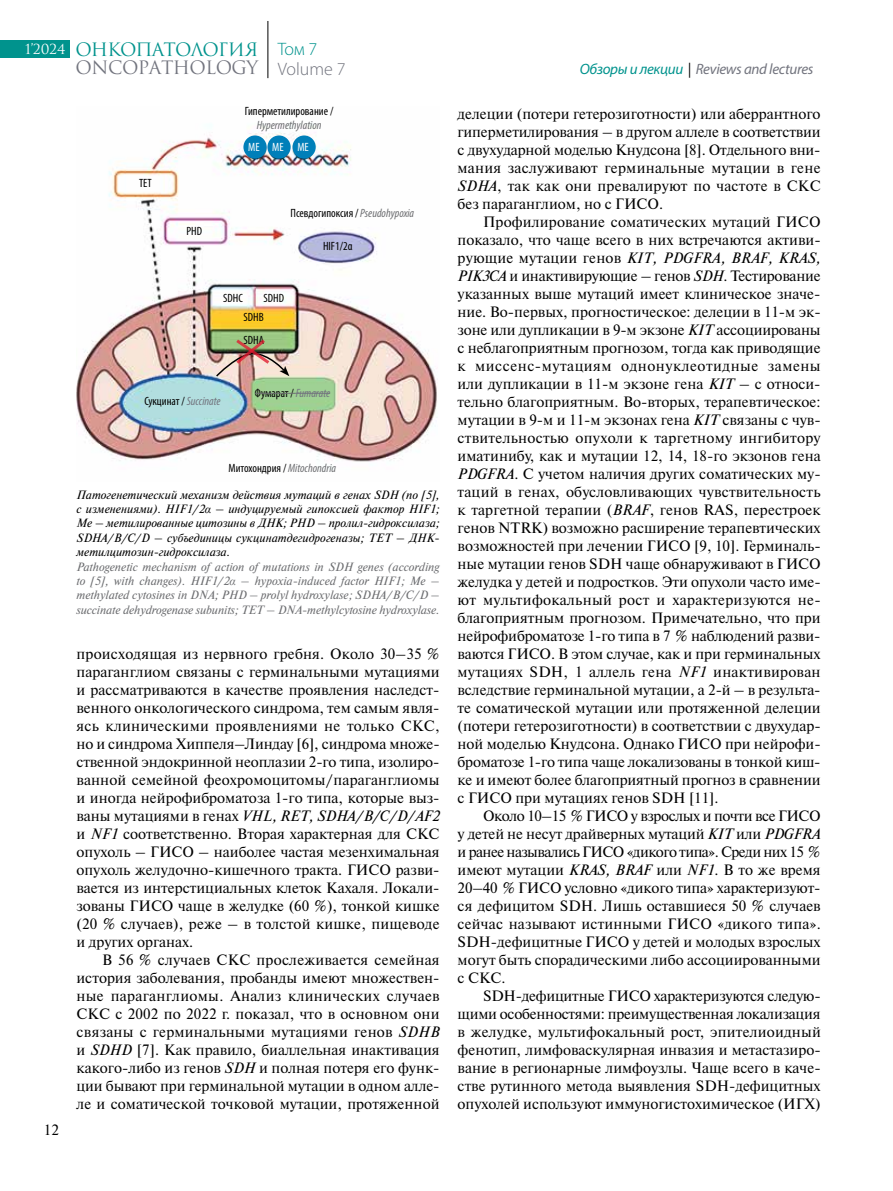
<style>
.page{position:relative;width:893px;height:1191px;background:#fff}
.page>*{position:absolute;margin:0;border:0;box-sizing:border-box;transform-origin:0 0}
.t1{font:18px/17.7px "Romul";letter-spacing:-.04em;color:#00938d}
.t2{font:15px/18px "Newton C";color:#000;text-align:justify}
.t3{font:italic 15px "Myriad Pro";letter-spacing:-.02em;color:#72747e}
.t4{font:13.5px "Romul";color:#fff}
.t5{font:italic 12px/14.4px "Newton C";color:#000;text-align:justify}
.t6{font:italic 12px/14.4px "Newton C";letter-spacing:-.005em;color:#6d6e71;text-align:justify}
.t7{font:condensed 12px/19.2px "Myriad Pro";color:#000}
.t8{font:italic condensed 12px "Myriad Pro";color:#6d6e71}
.t9{font:condensed 12px "Myriad Pro";color:#fff}
.s1{font-family:"Myriad Pro";font-weight:300}
.s2{color:#72747e}
.s3{font-family:"Myriad Pro";font-weight:300;color:#72747e}
.s4{font-style:italic;color:#6d6e71}
.s5{font-style:italic;color:#72747e}
.s6{font-family:"Times New Roman"}
.s7{font-style:italic}
.s8{color:#00938d}
.s9{color:#000}
</style>
<div class="page">
<div style="left:0;top:40px;width:70px;height:17px;background:#00938d"></div>
<hr style="left:268px;top:21px;width:1px;height:57px;background:#000">
<img style="left:77px;top:132px;width:360px;height:330px">
<div style="left:243px;top:135px;width:24px;height:24px;background:#007fb9;border-radius:50%"></div>
<div style="left:267px;top:135px;width:24px;height:24px;background:#007fb9;border-radius:50%"></div>
<div style="left:293px;top:135px;width:23px;height:24px;background:#007fb9;border-radius:50%"></div>
<hr style="left:255px;top:393px;width:41px;height:1px;background:#6d6e71">
<hr style="left:296px;top:393px;width:34px;height:1px;background:#72747e">
<img style="left:215px;top:338px;width:74px;height:39px">
<p class="t4" style="left:25px;top:41px;width:42px">1’2024</p>
<p class="t1" style="left:75px;top:41px;width:272px">ОНКОПАТОЛОГИЯ <span class="s1">Том 7<br></span><span class="s2">ONCOPATHOLOGY</span> <span class="s3">Volume 7</span></p>
<p class="t7" style="left:139px;top:173px;width:14px">TET</p>
<p class="t7" style="left:186px;top:221px;width:17px">PHD</p>
<p class="t7" style="left:245px;top:102px;width:90px">Гиперметилирование /</p>
<p class="t8" style="left:257px;top:118px;width:66px">Hypermethylation</p>
<p class="t9" style="left:248px;top:140px;width:62px">МЕ МЕ МЕ</p>
<p class="t7" style="left:291px;top:204px;width:125px">Псевдогипоксия / <span class="s4">Pseudohypoxia</span></p>
<p class="t7" style="left:323px;top:236px;width:31px">HIF1/2α</p>
<p class="t7" style="left:223px;top:288px;width:21px">SDHC</p>
<p class="t7" style="left:244px;top:288px;width:42px;text-indent:20px">SDHD<br>SDHB</p>
<p class="t7" style="left:243px;top:331px;width:22px">SDHA</p>
<p class="t7" style="left:144px;top:391px;width:78px">Сукцинат /<span class="s5">Succinate</span></p>
<p class="t7" style="left:255px;top:383px;width:77px">Фумарат /<span class="s5">Fumarate</span></p>
<p class="t2" style="left:44px;top:1120px;width:16px">12</p>
<p class="t7" style="left:228px;top:458px;width:109px">Митохондрия / <span class="s4">Mitochondria</span></p>
<p class="t5" style="left:77px;top:487px;width:365px">Патогенетический механизм действия мутаций в генах SDH (по [5], с изменениями). HIF1/2<span class="s6">α</span> – индуцируемый гипоксией фактор HIF1; Ме – метилированные цитозины в ДНК; PHD – пролил-гидроксилаза; SDHA/B/C/D – субъединицы сукцинатдегидрогеназы; ТЕТ – ДНК&shy;метилцитозин-гидроксилаза.</p>
<p class="t6" style="left:76px;top:559px;width:365px">Pathogenetic mechanism of action of mutations in SDH genes (according to [5], with changes). HIF1/2<span class="s6">α</span> – hypoxia-induced factor HIF1; Me – methylated cytosines in DNA; PHD – prolyl hydroxylase; SDHA/B/C/D – succinate dehydrogenase subunits; TET – DNA-methylcytosine hydroxylase.</p>
<p class="t2" style="left:76px;top:645px;width:365px">происходящая из нервного гребня. Около 30–35 % параганглиом связаны с герминальными мутациями и рассматриваются в качестве проявления наследст&shy;венного онкологического синдрома, тем самым явля&shy;ясь клиническими проявлениями не только СКС, но и синдрома Хиппеля–Линдау [6], синдрома множе&shy;ственной эндокринной неоплазии 2‑го типа, изолиро&shy;ванной семейной феохромоцитомы/параганглиомы и иногда нейрофиброматоза 1‑го типа, которые выз&shy;ваны мутациями в генах <span class="s7">VHL, RET, SDHA/B/C/D/AF2 </span>и <span class="s7">NF1</span> соответственно. Вторая характерная для СКС опухоль – ГИСО – наиболее частая мезенхимальная опухоль желудочно-кишечного тракта. ГИСО разви&shy;вается из интерстициальных клеток Кахаля. Локали&shy;зованы ГИСО чаще в желудке (60 %), тонкой кишке (20 % случаев), реже – в толстой кишке, пищеводе и других органах.</p>
<p class="t2" style="left:76px;top:951px;width:365px;text-indent:26px">В 56 % случаев СКС прослеживается семейная история заболевания, пробанды имеют множествен&shy;ные параганглиомы. Анализ клинических случаев СКС с 2002 по 2022 г. показал, что в основном они связаны с герминальными мутациями генов <span class="s7">SDHB </span>и <span class="s7">SDHD</span> [7]. Как правило, биаллельная инактивация какого‑либо из генов <span class="s7">SDH</span> и полная потеря его функ&shy;ции бывают при герминальной мутации в одном алле&shy;ле и соматической точковой мутации, протяженной</p>
<p class="t3" style="left:580px;top:59px;width:235px"><span class="s8">Обзоры и лекции</span> <span class="s9">|</span> Reviews and lectures</p>
<p class="t2" style="left:458px;top:105px;width:365px">делеции (потери гетерозиготности) или аберрантного гиперметилирования – в другом аллеле в соответствии с двухударной моделью Кнудсона [8]. Отдельного вни&shy;мания заслуживают герминальные мутации в гене <span class="s7">SDHA</span>, так как они превалируют по частоте в СКС без параганглиом, но с ГИСО.</p>
<p class="t2" style="left:458px;top:213px;width:365px;text-align:left;text-indent:26px">Профилирование соматических мутаций ГИСО показало, что чаще всего в них встречаются активи&shy;рующие мутации генов <span class="s7">KIT, PDGFRA, BRAF, KRAS, PIK3CA</span> и инактивирующие – генов <span class="s7">SDH</span>. Тестирование указанных выше мутаций имеет клиническое значе&shy;ние. Во-первых, прогностическое: делеции в 11‑м эк&shy;зоне или дупликации в 9‑м экзоне <span class="s7">KIT</span> ассоциированы с неблагоприятным прогнозом, тогда как приводящие к миссенс-мутациям однонуклеотидные замены или дупликации в 11‑м экзоне гена <span class="s7">KIT</span> – с относи&shy;тельно благоприятным. Во-вторых, терапевтическое: мутации в 9‑м и 11‑м экзонах гена <span class="s7">KIT</span> связаны с чув&shy;ствительностью опухоли к таргетному ингибитору иматинибу, как и мутации 12, 14, 18‑го экзонов гена <span class="s7">PDGFRA</span>. С учетом наличия других соматических му&shy;таций в генах, обусловливающих чувствительность к таргетной терапии (<span class="s7">BRAF</span>, генов RAS, перестроек генов NTRK) возможно расширение терапевтических возможностей при лечении ГИСО [9, 10]. Герминаль&shy;ные мутации генов SDH чаще обнаруживают в ГИСО желудка у детей и подростков. Эти опухоли часто име&shy;ют мультифокальный рост и характеризуются не&shy;благоприятным прогнозом. Примечательно, что при нейрофиброматозе 1‑го типа в 7 % наблюдений разви&shy;ваются ГИСО. В этом случае, как и при герминальных мутациях SDH, 1 аллель гена <span class="s7">NF1</span> инактивирован вследствие герминальной мутации, а 2‑й – в результа&shy;те соматической мутации или протяженной делеции (потери гетерозиготности) в соответствии с двухудар&shy;ной моделью Кнудсона. Однако ГИСО при нейрофи&shy;броматозе 1‑го типа чаще локализованы в тонкой киш&shy;ке и имеют более благоприятный прогноз в сравнении с ГИСО при мутациях генов SDH [11].</p>
<p class="t2" style="left:458px;top:807px;width:365px;text-indent:26px">Около 10–15 % ГИСО у взрослых и почти все ГИСО у детей не несут драйверных мутаций <span class="s7">KIT</span> или <span class="s7">PDGFRA </span>и ранее назывались ГИСО «дикого типа». Среди них 15 % имеют мутации <span class="s7">KRAS, BRAF</span> или <span class="s7">NF1</span>. В то же время 20–40 % ГИСО условно «дикого типа» характеризуют&shy;ся дефицитом SDH. Лишь оставшиеся 50 % случаев сейчас называют истинными ГИСО «дикого типа».<br>SDH-дефицитные ГИСО у детей и молодых взрослых могут быть спорадическими либо ассоциированными с СКС.</p>
<p class="t2" style="left:458px;top:987px;width:365px;text-indent:26px">SDH-дефицитные ГИСО характеризуются следую&shy;щими особенностями: преимущественная локализация в желудке, мультифокальный рост, эпителиоидный фенотип, лимфоваскулярная инвазия и метастазиро&shy;вание в регионарные лимфоузлы. Чаще всего в каче&shy;стве рутинного метода выявления SDH-дефицитных опухолей используют иммуногистохимическое (ИГХ)</p>
</div>
